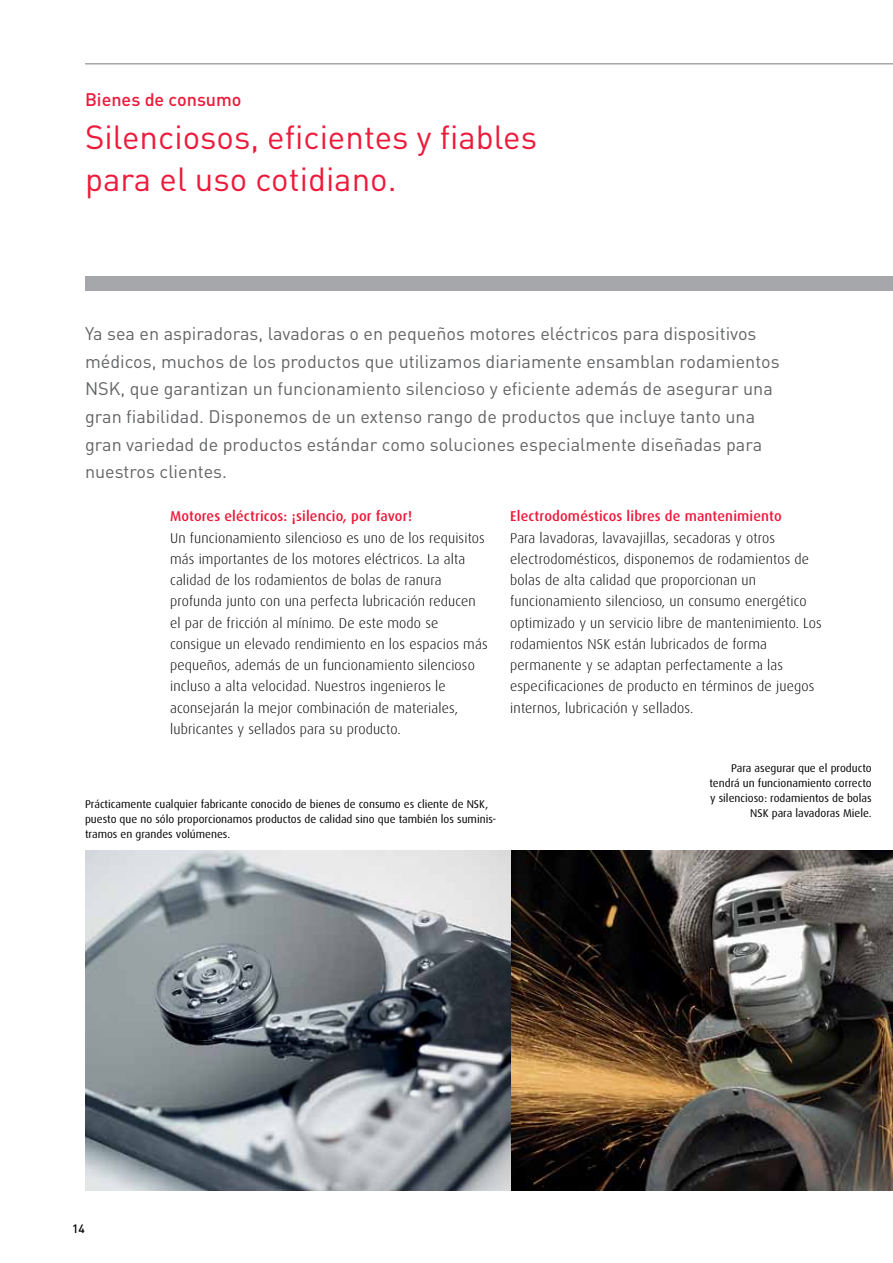
<style>
.page{position:relative;width:893px;height:1263px;background:#fff}
.page>*{position:absolute;margin:0;border:0;box-sizing:border-box;transform-origin:0 0}
.Caballeria-Red_Headl{font:33px/42.5px "DIN Pro";color:#ed1a3b}
.DAX_regular_12_6_5mm{font:18px/27.6px "DIN Pro";color:#636466}
.Caballeria-Overheadl{font:500 18px "DIN Pro";color:#ed1a3b}
.DAX_s_9_5_5mm__light{font:300 14.25px/21.3px "Dax";letter-spacing:.01em;color:#000}
.DAX_r_9_5_5mm_medium{font:500 14.25px "Dax";letter-spacing:.01em;color:#ed1a3b}
.t1{font:500 12px "DIN Pro";color:#000}
.Caballeria-Picture_c{font:11.25px/14.9px "Dax";color:#000;text-align:right}
</style>
<div class="page">
<hr style="left:85px;top:63px;width:808px;height:2px;background:#a5a7aa">
<div style="left:85px;top:276px;width:808px;height:15px;background:#a5a7aa"></div>
<img style="left:510px;top:850px;width:383px;height:341px">
<svg style="left:85px;top:850px;width:425px;height:341px"></svg>
<p class="Caballeria-Overheadl" style="left:85px;top:85px;width:158px">Bienes de consumo</p>
<p class="Caballeria-Red_Headl" style="left:85px;top:112px;width:454px">Silenciosos, eficientes y fiables para el uso cotidiano.</p>
<p class="DAX_regular_12_6_5mm" style="left:85px;top:318px;width:696px">Ya sea en aspiradoras, lavadoras o en pequeños motores eléctricos para dispositivos médicos, muchos de los productos que utilizamos diariamente ensamblan rodamientos NSK, que garantizan un funcionamiento silencioso y eficiente además de asegurar una gran fiabilidad. Disponemos de un extenso rango de productos que incluye tanto una gran variedad de productos estándar como soluciones especialmente diseñadas para nuestros clientes.</p>
<p class="DAX_r_9_5_5mm_medium" style="left:170px;top:508px;width:244px">Motores eléctricos: ¡silencio, por favor!</p>
<p class="DAX_s_9_5_5mm__light" style="left:170px;top:527px;width:319px">Un funcionamiento silencioso es uno de los requisitos más importantes de los motores eléctricos. La alta calidad de los rodamientos de bolas de ranura profunda junto con una perfecta lubricación reducen el par de fricción al mínimo. De este modo se consigue un elevado rendimiento en los espacios más pequeños, además de un funcionamiento silencioso incluso a alta velocidad. Nuestros ingenieros le aconsejarán la mejor combinación de materiales, lubricantes y sellados para su producto.</p>
<p class="DAX_r_9_5_5mm_medium" style="left:510px;top:508px;width:273px">Electrodomésticos libres de mantenimiento</p>
<p class="DAX_s_9_5_5mm__light" style="left:510px;top:527px;width:313px">Para lavadoras, lavavajillas, secadoras y otros electrodomésticos, disponemos de rodamientos de bolas de alta calidad que proporcionan un funcionamiento silencioso, un consumo energético optimizado y un servicio libre de mantenimiento. Los rodamientos NSK están lubricados de forma permanente y se adaptan perfectamente a las especificaciones de producto en términos de juegos internos, lubricación y sellados.</p>
<p class="Caballeria-Picture_c" style="left:85px;top:797px;width:413px;text-align:left">Prácticamente cualquier fabricante conocido de bienes de consumo es cliente de NSK, puesto que no sólo proporcionamos productos de calidad sino que también los suminis&shy;tramos en grandes volúmenes.</p>
<p class="t1" style="left:72px;top:1219px;width:14px">14</p>
<p class="Caballeria-Picture_c" style="left:709px;top:761px;width:164px">Para asegurar que el producto tendrá un funcionamiento correcto y silencioso: rodamientos de bolas<br>NSK para lavadoras Miele.</p>
</div>
